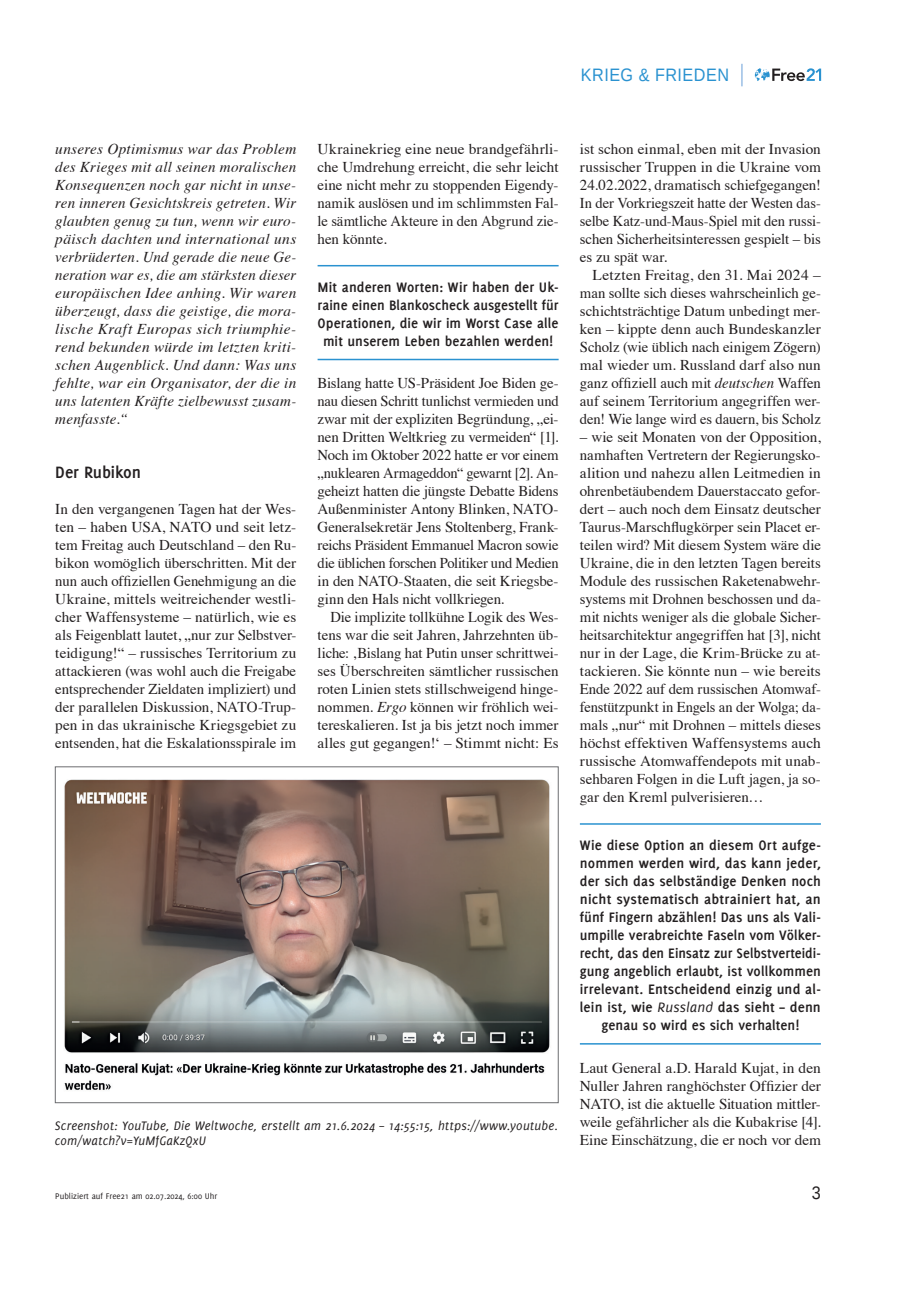
<style>
.page{position:relative;width:906px;height:1289px;background:#fff}
.page>*{position:absolute;margin:0;border:0;box-sizing:border-box;transform-origin:0 0}
.t1{font:18px "Liberation Sans";letter-spacing:.03em;color:#2a92d0;scale:.9 1}
.t2{font:700 18px "Delicious";letter-spacing:-.005em;color:#231f20}
.t3{font:18px "Liberation Sans";color:#231f20;scale:.9 1}
.t4{font:15px/18px "Times";letter-spacing:-.005em;color:#231f20;text-align:justify}
.t5{font:italic 15px/18px "Times";letter-spacing:.015em;color:#231f20;text-align:justify}
.t6{font:700 15px/18px "Delicious";letter-spacing:.005em;color:#231f20;text-align:center}
.t7{font:italic 13.5px/15px "Delicious";letter-spacing:.015em;color:#231f20}
.t8{font:9px "Delicious";color:#231f20}
.s1{font-style:italic}
.s2{font-weight:400;font-style:italic}
</style>
<div class="page">
<svg style="left:755px;top:68px;width:66px;height:13px"></svg>
<svg style="left:741px;top:64px;width:1px;height:22px"></svg>
<hr style="left:317px;top:265px;width:241px;height:1px;background:#2a92d0">
<hr style="left:317px;top:359px;width:241px;height:1px;background:#2a92d0">
<hr style="left:580px;top:823px;width:241px;height:1px;background:#2a92d0">
<hr style="left:580px;top:1043px;width:241px;height:1px;background:#2a92d0">
<img style="left:64px;top:779px;width:486px;height:311px">
<p class="t1" style="left:581px;top:63px;width:166px">KRIEG &amp; FRIEDEN</p>
<p class="t5" style="left:55px;top:139px;width:242px">unseres Optimismus war das Problem des Krieges mit all seinen moralischen Konsequenzen noch gar nicht in unse&shy;ren inneren Gesichtskreis getreten. Wir glaubten genug zu tun, wenn wir euro&shy;päisch dachten und international uns verbrüderten. Und gerade die neue Ge&shy;neration war es, die am stärksten dieser europäischen Idee anhing. Wir waren überzeugt, dass die geistige, die mora&shy;lische Kraft Europas sich triumphie&shy;rend bekunden würde im letzten kriti&shy;schen Augenblick. Und dann: Was uns fehlte, war ein Organisator, der die in uns latenten Kräfte zielbewusst zusam&shy;menfasste.“</p>
<p class="t2" style="left:55px;top:462px;width:87px">Der Rubikon</p>
<p class="t4" style="left:55px;top:499px;width:242px">In den vergangenen Tagen hat der Wes&shy;ten – haben USA, NATO und seit letz&shy;tem Freitag auch Deutschland – den Ru&shy;bikon womöglich überschritten. Mit der nun auch offiziellen Genehmigung an die Ukraine, mittels weitreichender westli&shy;cher Waffensysteme – natürlich, wie es als Feigenblatt lautet, „nur zur Selbstver&shy;teidigung!“ – russisches Territorium zu attackieren (was wohl auch die Freigabe entsprechender Zieldaten impliziert) und der parallelen Diskussion, NATO-Trup&shy;pen in das ukrainische Kriegsgebiet zu entsenden, hat die Eskalationsspirale im</p>
<p class="t4" style="left:317px;top:139px;width:242px">Ukrainekrieg eine neue brandgefährli&shy;che Umdrehung erreicht, die sehr leicht eine nicht mehr zu stoppenden Eigendy&shy;namik auslösen und im schlimmsten Fal&shy;le sämtliche Akteure in den Abgrund zie&shy;hen könnte.</p>
<p class="t6" style="left:317px;top:278px;width:242px">Mit anderen Worten: Wir haben der Uk&shy;raine einen Blankoscheck ausgestellt für Operationen, die wir im Worst Case alle mit unserem Leben bezahlen werden!</p>
<p class="t4" style="left:317px;top:373px;width:242px">Bislang hatte US-Präsident Joe Biden ge&shy;nau diesen Schritt tunlichst vermieden und zwar mit der expliziten Begründung, „ei&shy;nen Dritten Weltkrieg zu vermeiden“ [1].<br>Noch im Oktober 2022 hatte er vor einem „nuklearen Armageddon“ gewarnt [2]. An&shy;geheizt hatten die jüngste Debatte Bidens Außenminister Antony Blinken, NATO-Generalsekretär Jens Stoltenberg, Frank&shy;reichs Präsident Emmanuel Macron sowie die üblichen forschen Politiker und Medien in den NATO-Staaten, die seit Kriegsbe&shy;ginn den Hals nicht vollkriegen.</p>
<p class="t4" style="left:317px;top:607px;width:242px;text-indent:13px">Die implizite tollkühne Logik des Wes&shy;tens war die seit Jahren, Jahrzehnten üb&shy;liche: ‚Bislang hat Putin unser schrittwei&shy;ses Überschreiten sämtlicher russischen roten Linien stets stillschweigend hinge&shy;nommen. <span class="s1">Ergo</span> können wir fröhlich wei&shy;tereskalieren. Ist ja bis jetzt noch immer alles gut gegangen!‘ – Stimmt nicht: Es</p>
<p class="t7" style="left:55px;top:1117px;width:505px">Screenshot: YouTube, Die Weltwoche, erstellt am 21.6.2024 – 14:55:15, https://www.youtube. com/watch?v=YuMfGaKzQxU</p>
<p class="t4" style="left:580px;top:139px;width:242px">ist schon einmal, eben mit der Invasion russischer Truppen in die Ukraine vom 24.02.2022, dramatisch schiefgegangen!<br>In der Vorkriegszeit hatte der Westen das&shy;selbe Katz-und-Maus-Spiel mit den russi&shy;schen Sicherheitsinteressen gespielt – bis es zu spät war.</p>
<p class="t4" style="left:580px;top:265px;width:242px;text-indent:13px">Letzten Freitag, den 31. Mai 2024 – man sollte sich dieses wahrscheinlich ge&shy;schichtsträchtige Datum unbedingt mer&shy;ken – kippte denn auch Bundeskanzler Scholz (wie üblich nach einigem Zögern) mal wieder um. Russland darf also nun ganz offiziell auch mit <span class="s1">deutschen</span> Waffen auf seinem Territorium angegriffen wer&shy;den! Wie lange wird es dauern, bis Scholz</p>
<p class="t4" style="left:580px;top:427px;width:242px">– wie seit Monaten von der Opposition, namhaften Vertretern der Regierungsko&shy;alition und nahezu allen Leitmedien in ohrenbetäubendem Dauerstaccato gefor&shy;dert – auch noch dem Einsatz deutscher Taurus-Marschflugkörper sein Placet er&shy;teilen wird? Mit diesem System wäre die Ukraine, die in den letzten Tagen bereits Module des russischen Raketenabwehr&shy;systems mit Drohnen beschossen und da&shy;mit nichts weniger als die globale Sicher&shy;heitsarchitektur angegriffen hat [3], nicht nur in der Lage, die Krim-Brücke zu at&shy;tackieren. Sie könnte nun – wie bereits Ende 2022 auf dem russischen Atomwaf&shy;fenstützpunkt in Engels an der Wolga; da&shy;mals „nur“ mit Drohnen – mittels dieses höchst effektiven Waffensystems auch russische Atomwaffendepots mit unab&shy;sehbaren Folgen in die Luft jagen, ja so&shy;gar den Kreml pulverisieren…</p>
<p class="t6" style="left:580px;top:836px;width:242px">Wie diese Option an diesem Ort aufge&shy;nommen werden wird, das kann jeder, der sich das selbständige Denken noch nicht systematisch abtrainiert hat, an fünf Fingern abzählen! Das uns als Vali&shy;umpille verabreichte Faseln vom Völker&shy;recht, das den Einsatz zur Selbstverteidi&shy;gung angeblich erlaubt, ist vollkommen irrelevant. Entscheidend einzig und al&shy;lein ist, wie <span class="s2">Russland</span> das sieht – denn genau so wird es sich verhalten!</p>
<p class="t4" style="left:580px;top:1057px;width:242px">Laut General a.D. Harald Kujat, in den Nuller Jahren ranghöchster Offizier der NATO, ist die aktuelle Situation mittler&shy;weile gefährlicher als die Kubakrise [4].<br>Eine Einschätzung, die er noch vor dem</p>
<p class="t8" style="left:55px;top:1190px;width:163px">Publiziert auf Free21 am 02.07.2024, 6:00 Uhr</p>
<p class="t3" style="left:812px;top:1181px;width:12px">3</p>
</div>
